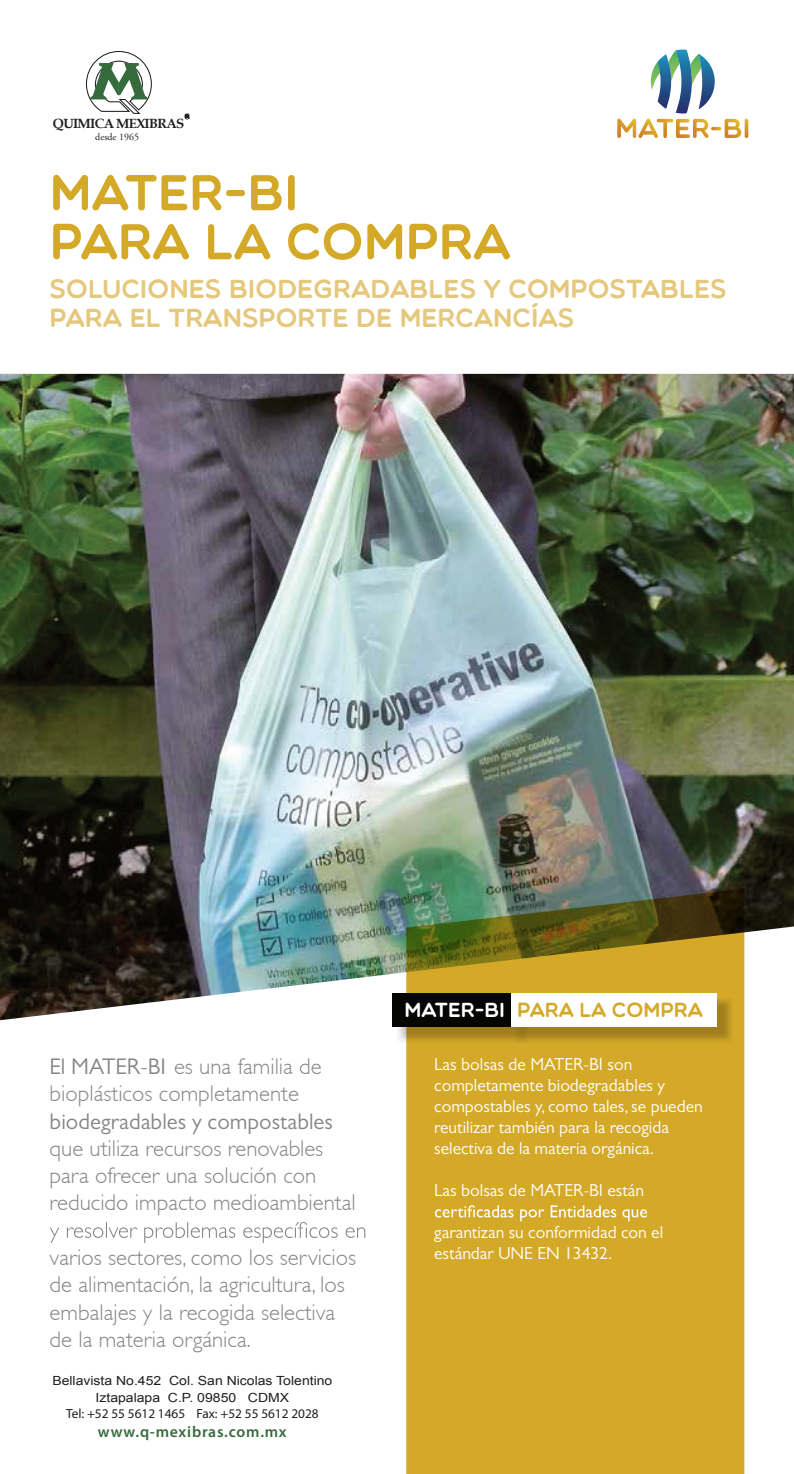
<style>
.page{position:relative;width:794px;height:1474px;background:#fff}
.page>*{position:absolute;margin:0;border:0;box-sizing:border-box;transform-origin:0 0}
.t1{font:50.75px/49px "Multicolore";color:#d5a928}
.t2{font:26.25px/29.8px "Multicolore";color:#e5c87c}
.t3{font:300 22.75px/27.3px "Gill Sans";color:#878687}
.t4{font:22.75px "Gill Sans";color:#878687}
.t5{font:20.47px "Multicolore";color:#d5a928}
.t6{font:17.5px/21px "Gill Sans";color:#fff}
.t7{font:600 15.75px "Myriad Pro";letter-spacing:.05em;color:#366c3d}
.t8{font:13.3px "Myriad Pro";color:#211e1e}
.t9{font:700 13.3px "Book Antiqua";letter-spacing:-.05em;color:#211e1e}
.t10{font:12.6px/16.8px "Arial";color:#211e1e;text-align:center;scale:1.11 1}
.t11{font:9.97px "Adobe Garamond Pro";color:#211e1e}
.s1{font-weight:400}
.s2{color:#fff}
</style>
<div class="page">
<img style="left:0;top:374px;width:794px;height:646px">
<svg style="left:406px;top:888px;width:338px;height:585px;fill:#d5a928"></svg>
<svg style="left:435px;top:1205px;width:212px;height:16px"></svg>
<svg style="left:398px;top:1026px;width:118px;height:16px;fill:#a6831f"></svg>
<div style="left:393px;top:992px;width:118px;height:34px;background:#050504"></div>
<svg style="left:516px;top:997px;width:216px;height:45px;fill:#a9861f"></svg>
<div style="left:511px;top:992px;width:205px;height:34px;background:#fff"></div>
<svg style="left:50px;top:1222px;width:315px;height:20px"></svg>
<svg style="left:617px;top:50px;width:131px;height:88px"></svg>
<svg style="left:85px;top:51px;width:67px;height:63px"></svg>
<svg style="left:184px;top:113px;width:6px;height:6px"></svg>
<p class="t9" style="left:53px;top:114px;width:133px">QUIMICA MEXIBRAS</p>
<p class="t11" style="left:95px;top:131px;width:45px">desde 1965</p>
<h1 class="t1" style="left:50px;top:166px;width:462px">MATER-BI<br>PARA LA COMPRA</h1>
<p class="t2" style="left:50px;top:273px;width:678px">SOLUCIONES BIODEGRADABLES Y COMPOSTABLES<br>PARA EL TRANSPORTE DE MERCANCÍAS</p>
<p class="t3" style="left:50px;top:1052px;width:274px"><span class="s1">El MATER-BI</span> es una familia de bioplásticos completamente</p>
<p class="t4" style="left:50px;top:1107px;width:285px">biodegradables y compostables</p>
<p class="t3" style="left:50px;top:1134px;width:308px">que utiliza recursos renovables para ofrecer una solución con reducido impacto medioambiental</p>
<p class="t3" style="left:50px;top:1243px;width:308px">varios sectores, como los servicios de alimentación, la agricultura, los embalajes y la recogida selectiva de la materia orgánica.</p>
<p class="t10" style="left:52px;top:1372px;width:254px">Bellavista No.452 Col. San Nicolas Tolentino<br>Iztapalapa C.P. 09850 CDMX</p>
<p class="t8" style="left:66px;top:1405px;width:254px">Tel: +52 55 5612 1465 Fax: +52 55 5612 2028</p>
<p class="t7" style="left:98px;top:1421px;width:190px">www.q-mexibras.com.mx</p>
<p class="t5" style="left:404px;top:997px;width:300px"><span class="s2">MATER-BI</span> PARA LA COMPRA</p>
<p class="t6" style="left:434px;top:1053px;width:270px">Las bolsas de MATER-BI son completamente biodegradables y compostables y, como tales, se pueden reutilizar también para la recogida selectiva de la materia orgánica.</p>
<p class="t6" style="left:434px;top:1179px;width:211px">Las bolsas de MATER-BI están</p>
<p class="t6" style="left:434px;top:1221px;width:230px">garantizan su conformidad con el estándar UNE EN 13432.</p>
</div>
